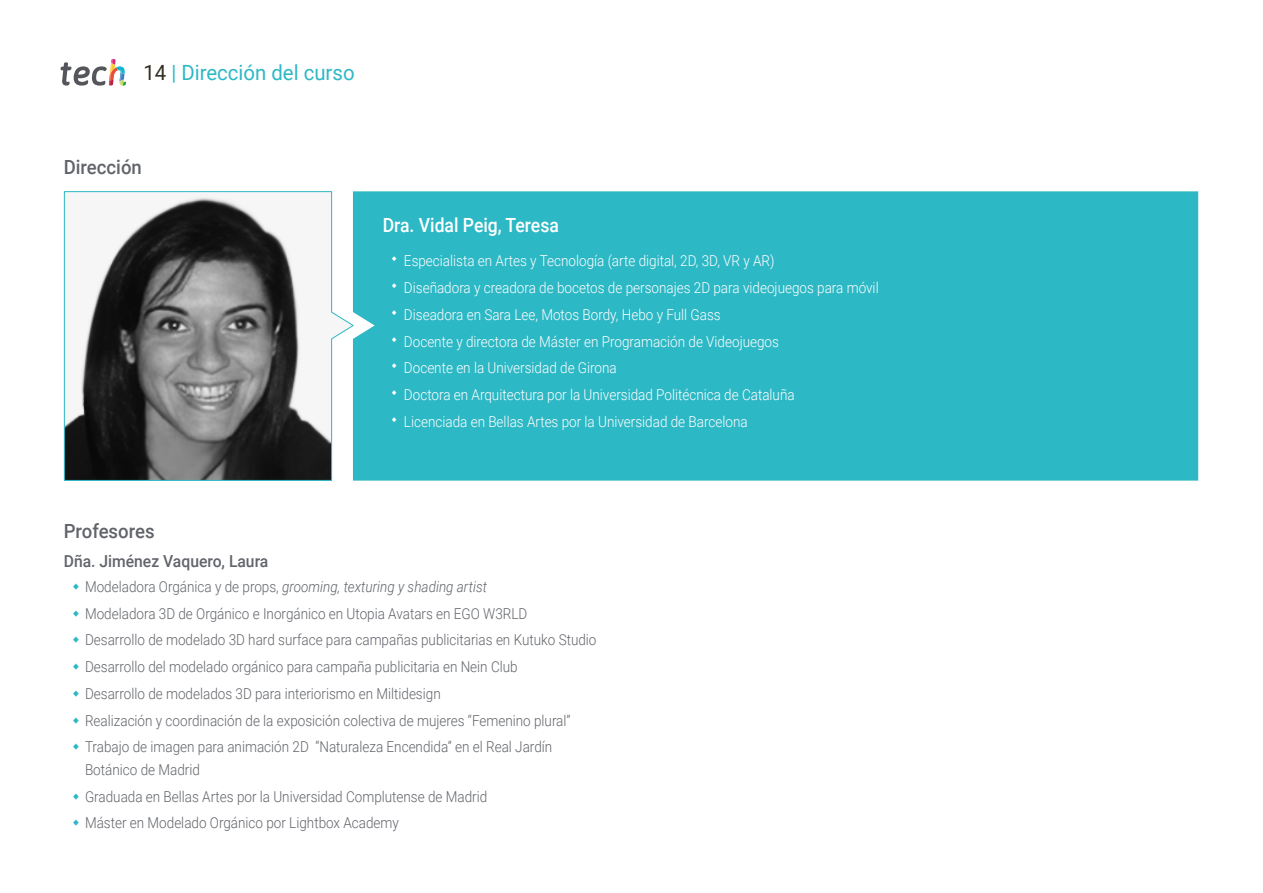
<style>
.page{position:relative;width:1263px;height:893px;background:#fff}
.page>*{position:absolute;margin:0;border:0;box-sizing:border-box;transform-origin:0 0}
.t1{font:21px "Roboto";color:#2db8c5}
.t2{font:500 19.5px "Roboto";color:#fff;scale:.9 1}
.t3{font:500 19.5px "Roboto";color:#61646a;scale:.95 1}
.t4{font:500 16.5px "Roboto";color:#61646a;scale:.95 1}
.t5{font:300 15px/26.7px "Roboto";color:#61646a;scale:.9 1}
.t6{font:300 15px/26.7px "Roboto";color:#fff;scale:.9 1}
.s1{color:#312e20}
.s2{font-style:italic}
</style>
<div class="page">
<svg style="left:61px;top:59px;width:65px;height:27px"></svg>
<div style="left:354px;top:191px;width:844px;height:290px;background:#2db8c5"></div>
<svg style="left:64px;top:191px;width:290px;height:290px"></svg>
<svg style="left:392px;top:257px;width:5px;height:5px"></svg>
<svg style="left:392px;top:283px;width:5px;height:5px"></svg>
<svg style="left:392px;top:310px;width:5px;height:5px"></svg>
<svg style="left:392px;top:337px;width:5px;height:5px"></svg>
<svg style="left:392px;top:364px;width:5px;height:5px"></svg>
<svg style="left:392px;top:390px;width:5px;height:5px"></svg>
<svg style="left:392px;top:417px;width:5px;height:5px"></svg>
<h1 class="t1" style="left:144px;top:57px;width:213px"><span class="s1">14</span> | Dirección del curso</h1>
<h2 class="t3" style="left:64px;top:154px;width:84px">Dirección</h2>
<h2 class="t2" style="left:383px;top:212px;width:197px">Dra. Vidal Peig, Teresa</h2>
<p class="t6" style="left:404px;top:247px;width:529px">Especialista en Artes y Tecnología (arte digital, 2D, 3D, VR y AR)<br>Diseñadora y creadora de bocetos de personajes 2D para videojuegos para móvil Diseadora en Sara Lee, Motos Bordy, Hebo y Full Gass<br>Docente y directora de Máster en Programación de Videojuegos<br>Docente en la Universidad de Girona<br>Doctora en Arquitectura por la Universidad Politécnica de Cataluña<br>Licenciada en Bellas Artes por la Universidad de Barcelona</p>
<h2 class="t3" style="left:64px;top:517px;width:97px">Profesores</h2>
<p class="t4" style="left:64px;top:550px;width:217px">Dña. Jiménez Vaquero, Laura</p>
<p class="t5" style="left:85px;top:572px;width:570px">Modeladora Orgánica y de props, <span class="s2">grooming, texturing y shading artist<br></span>Modeladora 3D de Orgánico e Inorgánico en Utopia Avatars en EGO W3RLD<br>Desarrollo de modelado 3D hard surface para campañas publicitarias en Kutuko Studio Desarrollo del modelado orgánico para campaña publicitaria en Nein Club<br>Desarrollo de modelados 3D para interiorismo en Miltidesign<br>Realización y coordinación de la exposición colectiva de mujeres “Femenino plural” Trabajo de imagen para animación 2D “Naturaleza Encendida” en el Real Jardín</p>
<p class="t5" style="left:85px;top:755px;width:448px">Botánico de Madrid<br>Graduada en Bellas Artes por la Universidad Complutense de Madrid<br>Máster en Modelado Orgánico por Lightbox Academy</p>
</div>
